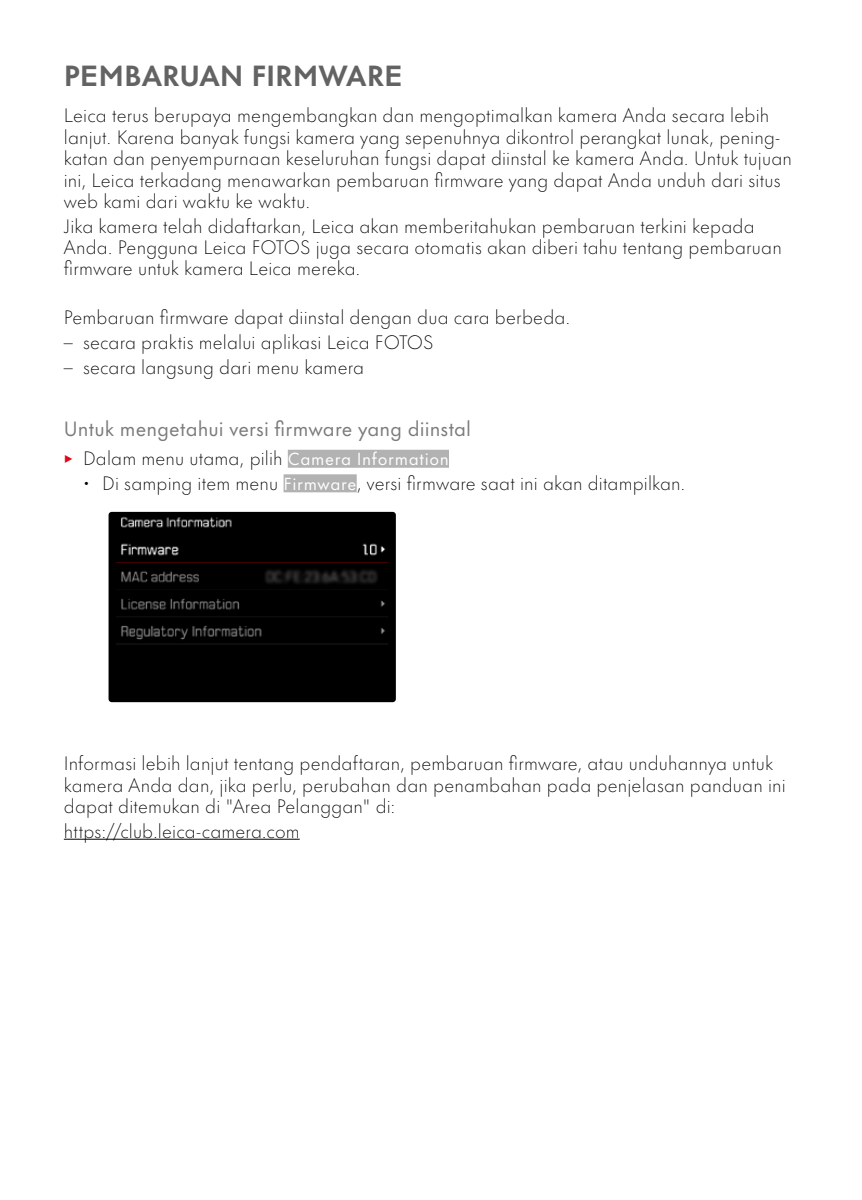
<style>
.page{position:relative;width:862px;height:1200px;background:#fff}
.page>*{position:absolute;margin:0;border:0;box-sizing:border-box;transform-origin:0 0}
.Heading____Chapter{font:700 27px "Futura Nowfor Leica Text";letter-spacing:-.005em;color:#646363}
.Text____Um_zu_zum_XXX{font:19.12px "Futura Nowfor Leica Text";letter-spacing:.005em;color:#7c7b7b}
.Text____Body_Text{font:300 18px/21.4px "Futura Nowfor Leica Text";letter-spacing:.01em;color:#000}
.s1{font-family:"Corporate S";color:#e3051b}
.s2{font-weight:400;font-size:16.2px;color:#fff}
</style>
<div class="page">
<div style="left:288px;top:449px;width:161px;height:18px;background:#b3b2b2"></div>
<div style="left:283px;top:474px;width:73px;height:18px;background:#b3b2b2"></div>
<hr style="left:64px;top:838px;width:235px;height:1px;background:#000">
<img style="left:108px;top:511px;width:287px;height:191px">
<p class="Heading____Chapter" style="left:64px;top:53px;width:340px">PEMBARUAN FIRMWARE</p>
<p class="Text____Body_Text" style="left:64px;top:104px;width:729px">Leica terus berupaya mengembangkan dan mengoptimalkan kamera Anda secara lebih lanjut. Karena banyak fungsi kamera yang sepenuhnya dikontrol perangkat lunak, pening&shy;katan dan penyempurnaan keseluruhan fungsi dapat diinstal ke kamera Anda. Untuk tujuan ini, Leica terkadang menawarkan pembaruan firmware yang dapat Anda unduh dari situs web kami dari waktu ke waktu.</p>
<p class="Text____Body_Text" style="left:64px;top:214px;width:719px">Jika kamera telah didaftarkan, Leica akan memberitahukan pembaruan terkini kepada<br>Anda. Pengguna Leica FOTOS juga secara otomatis akan diberi tahu tentang pembaruan firmware untuk kamera Leica mereka.</p>
<p class="Text____Body_Text" style="left:64px;top:306px;width:508px">Pembaruan firmware dapat diinstal dengan dua cara berbeda.</p>
<p class="Text____Body_Text" style="left:64px;top:331px;width:371px">– secara praktis melalui aplikasi Leica FOTOS</p>
<p class="Text____Body_Text" style="left:64px;top:355px;width:301px">– secara langsung dari menu kamera</p>
<p class="Text____Um_zu_zum_XXX" style="left:64px;top:413px;width:408px">Untuk mengetahui versi firmware yang diinstal</p>
<p class="Text____Body_Text" style="left:64px;top:446px;width:386px"><span class="s1">▸</span> Dalam menu utama, pilih <span class="s2">Camera Information</span></p>
<p class="Text____Body_Text" style="left:83px;top:471px;width:603px">• Di samping item menu <span class="s2">Firmware</span>, versi firmware saat ini akan ditampilkan.</p>
<p class="Text____Body_Text" style="left:64px;top:752px;width:723px">Informasi lebih lanjut tentang pendaftaran, pembaruan firmware, atau unduhannya untuk kamera Anda dan, jika perlu, perubahan dan penambahan pada penjelasan panduan ini dapat ditemukan di "Area Pelanggan" di:</p>
<p class="Text____Body_Text" style="left:64px;top:819px;width:237px">https://club.leica-camera.com</p>
</div>
